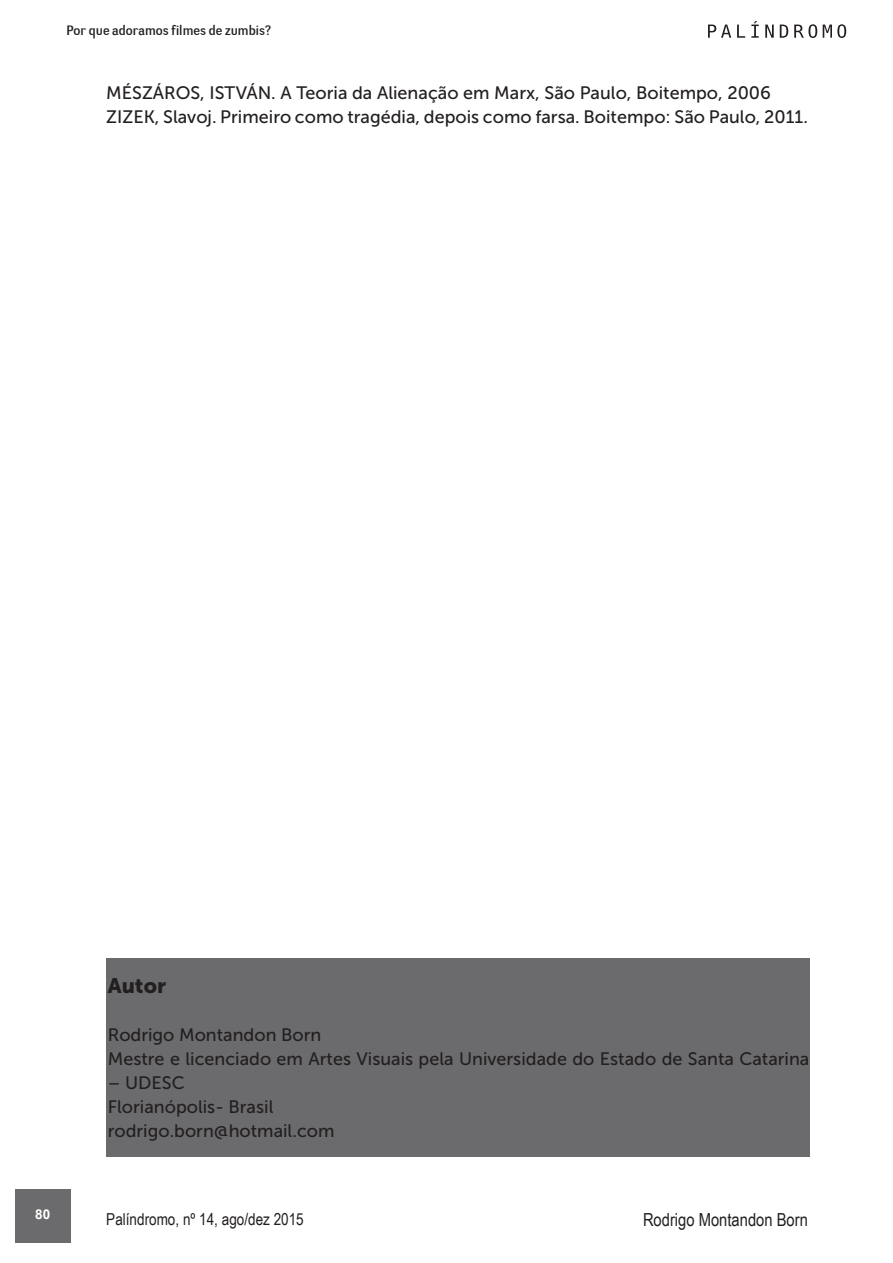
<style>
.page{position:relative;width:893px;height:1263px;background:#fff}
.page>*{position:absolute;margin:0;border:0;box-sizing:border-box;transform-origin:0 0}
.Subtítulo{font:21px "Museo Sans 900";color:#231f20}
.Corpo{font:18px "Museo Sans 500";color:#231f20}
.Referência{font:18px "Museo Sans 500";color:#231f20}
.t1{font:18px "Arial Narrow";color:#231f20}
.t2{font:16.5px "Arial Narrow";color:#231f20}
.t3{font:13.5px "Negotiate Free";color:#231f20}
.t4{font:700 13.5px "Arial";color:#fff}
</style>
<div class="page">
<div style="left:15px;top:1189px;width:55px;height:53px;background:#6b6b6e"></div>
<svg style="left:708px;top:25px;width:23px;height:13px"></svg>
<svg style="left:737px;top:25px;width:8px;height:13px"></svg>
<svg style="left:751px;top:21px;width:8px;height:17px"></svg>
<svg style="left:765px;top:25px;width:9px;height:13px"></svg>
<svg style="left:780px;top:25px;width:8px;height:13px"></svg>
<svg style="left:794px;top:24px;width:23px;height:14px"></svg>
<svg style="left:823px;top:24px;width:23px;height:14px"></svg>
<div style="left:106px;top:958px;width:703px;height:199px;background:#6b6b6e"></div>
<p class="t3" style="left:67px;top:22px;width:206px">Por que adoramos filmes de zumbis?</p>
<p class="Referência" style="left:106px;top:82px;width:666px">MÉSZÁROS, ISTVÁN. A Teoria da Alienação em Marx, São Paulo, Boitempo, 2006</p>
<p class="Referência" style="left:106px;top:106px;width:703px">ZIZEK, Slavoj. Primeiro como tragédia, depois como farsa. Boitempo: São Paulo, 2011.</p>
<p class="t4" style="left:35px;top:1205px;width:17px">80</p>
<p class="Subtítulo" style="left:108px;top:973px;width:60px">Autor</p>
<p class="Corpo" style="left:108px;top:1025px;width:215px">Rodrigo Montandon Born</p>
<p class="Corpo" style="left:108px;top:1049px;width:703px">Mestre e licenciado em Artes Visuais pela Universidade do Estado de Santa Catarina</p>
<p class="Corpo" style="left:108px;top:1073px;width:78px">– UDESC</p>
<p class="Corpo" style="left:108px;top:1097px;width:167px">Florianópolis- Brasil</p>
<p class="Corpo" style="left:108px;top:1121px;width:228px">rodrigo.born@hotmail.com</p>
<p class="t2" style="left:106px;top:1206px;width:199px">Palíndromo, nº 14, ago/dez 2015</p>
<p class="t1" style="left:643px;top:1206px;width:166px">Rodrigo Montandon Born</p>
</div>
